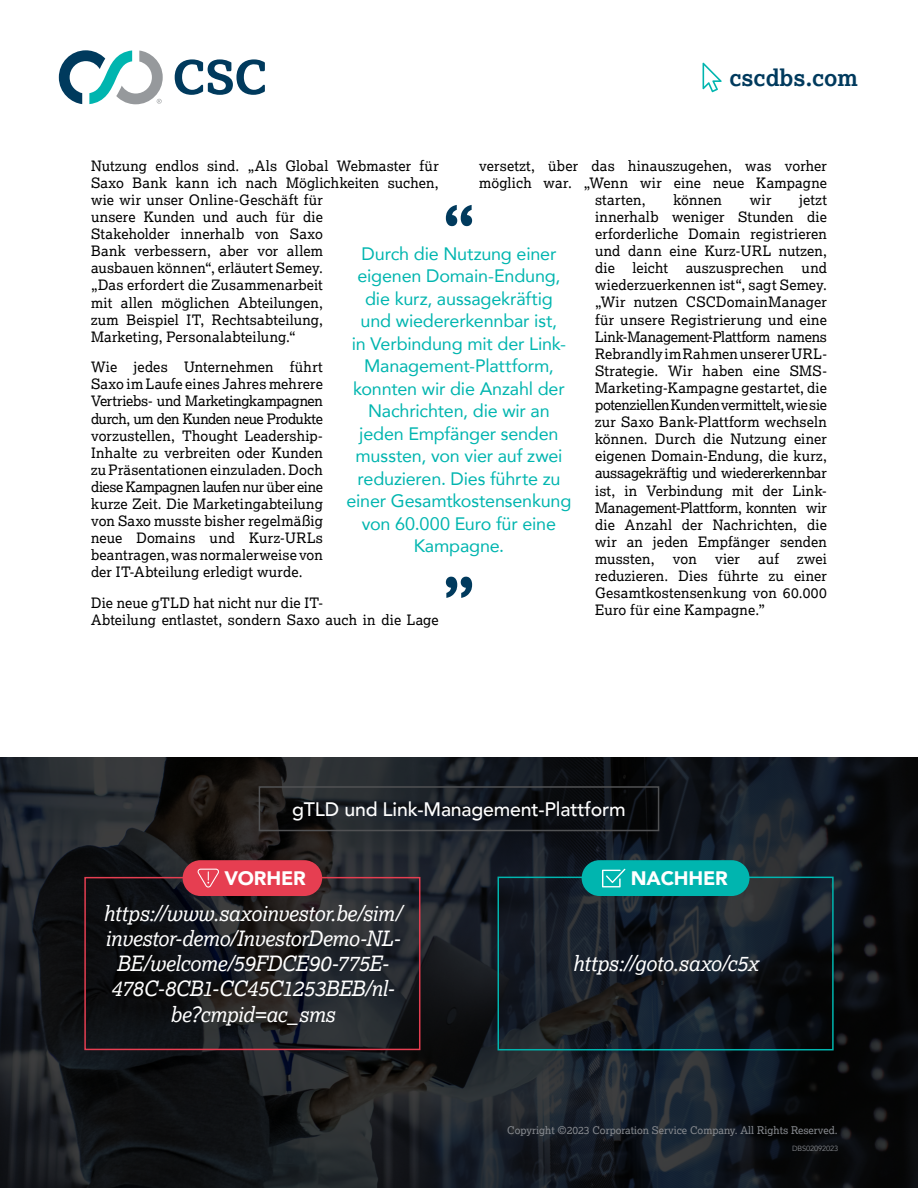
<style>
.page{position:relative;width:918px;height:1188px;background:#fff}
.page>*{position:absolute;margin:0;border:0;box-sizing:border-box;transform-origin:0 0}
.t1{font:700 22.95px "Lexia";color:#003a5d}
.t2{font:italic 21px/25.2px "Lexia";letter-spacing:-.02em;color:#fff;text-align:center}
.t3{font:500 19.5px "Avenir LT Pro";letter-spacing:-.01em;color:#fff}
.t4{font:900 19.5px "Avenir";letter-spacing:-.01em;color:#fff}
.t5{font:18px/22.5px "Avenir";letter-spacing:-.01em;color:#00b5af;text-align:center}
.t6{font:14.25px/17.1px "Lexia";letter-spacing:.01em;color:#000;text-align:justify}
.t7{font:10.5px "Lexia";color:#878a8f}
.t8{font:7.5px "Avenir";letter-spacing:-.02em;color:#878a8f}
</style>
<div class="page">
<svg style="left:0;top:757px;width:918px;height:431px;background:#171b1f"></svg>
<div style="left:259px;top:786px;width:400px;height:45px;border:2px solid #515254"></div>
<div style="left:84px;top:877px;width:336px;height:173px;border:2px solid #e63e51"></div>
<div style="left:183px;top:860px;width:139px;height:36px;background:#e63e51;border-radius:18px"></div>
<svg style="left:197px;top:869px;width:22px;height:19px"></svg>
<div style="left:498px;top:877px;width:336px;height:173px;border:2px solid #00b5af"></div>
<div style="left:582px;top:860px;width:168px;height:36px;background:#00b5af;border-radius:18px"></div>
<svg style="left:602px;top:869px;width:23px;height:18px"></svg>
<svg style="left:703px;top:63px;width:19px;height:29px"></svg>
<svg style="left:446px;top:205px;width:26px;height:21px"></svg>
<svg style="left:446px;top:577px;width:26px;height:21px"></svg>
<svg style="left:175px;top:59px;width:90px;height:36px"></svg>
<svg style="left:59px;top:50px;width:104px;height:54px"></svg>
<h1 class="t1" style="left:729px;top:63px;width:130px">cscdbs.com</h1>
<p class="t6" style="left:91px;top:157px;width:349px;text-align:left">Nutzung endlos sind. „Als Global Webmaster für Saxo Bank kann ich nach Möglichkeiten suchen, wie wir unser Online-Geschäft für<br>unsere Kunden und auch für die<br>Stakeholder innerhalb von Saxo<br>Bank verbessern, aber vor allem<br>ausbauen können“, erläutert Semey.<br>„Das erfordert die Zusammenarbeit<br>mit allen möglichen Abteilungen,<br>zum Beispiel IT, Rechtsabteilung,<br>Marketing, Personalabteilung.“</p>
<p class="t6" style="left:91px;top:358px;width:233px">Wie jedes Unternehmen führt Saxo im Laufe eines Jahres mehrere Vertriebs- und Marketingkampagnen durch, um den Kunden neue Produkte vorzustellen, Thought Leadership-Inhalte zu verbreiten oder Kunden zu Präsentationen einzuladen. Doch diese Kampagnen laufen nur über eine kurze Zeit. Die Marketingabteilung von Saxo musste bisher regelmäßig neue Domains und Kurz-URLs beantragen, was normalerweise von der IT-Abteilung erledigt wurde.</p>
<p class="t6" style="left:91px;top:594px;width:349px">Die neue gTLD hat nicht nur die IT-<br>Abteilung entlastet, sondern Saxo auch in die Lage</p>
<p class="t6" style="left:479px;top:157px;width:349px">versetzt, über das hinauszugehen, was vorher</p>
<p class="t6" style="left:479px;top:174px;width:349px">möglich war. „Wenn wir eine neue Kampagne</p>
<p class="t6" style="left:595px;top:191px;width:52px">starten,</p>
<p class="t6" style="left:673px;top:191px;width:50px">können</p>
<p class="t6" style="left:750px;top:191px;width:23px">wir</p>
<p class="t6" style="left:595px;top:191px;width:233px;text-indent:204px">jetzt innerhalb weniger Stunden die erforderliche Domain registrieren und dann eine Kurz-URL nutzen, die leicht auszusprechen und wiederzuerkennen ist“, sagt Semey. „Wir nutzen CSCDomainManager für unsere Registrierung und eine Link-Management-Plattform namens Rebrandly im Rahmen unserer URL-Strategie. Wir haben eine SMS-Marketing-Kampagne gestartet, die potenziellen Kunden vermittelt, wie sie zur Saxo Bank-Plattform wechseln können. Durch die Nutzung einer eigenen Domain-Endung, die kurz, aussagekräftig und wiedererkennbar ist, in Verbindung mit der Link-Management-Plattform, konnten wir die Anzahl der Nachrichten, die wir an jeden Empfänger senden mussten,</p>
<p class="t5" style="left:346px;top:242px;width:226px">Durch die Nutzung einer eigenen Domain-Endung, die kurz, aussagekräftig<br>und wiedererkennbar ist,<br>in Verbindung mit der Link-<br>Management-Plattform, konnten wir die Anzahl der<br>Nachrichten, die wir an jeden Empfänger senden mussten, von vier auf zwei reduzieren. Dies führte zu einer Gesamtkostensenkung von 60.000 Euro für eine<br>Kampagne.</p>
<p class="t6" style="left:673px;top:550px;width:25px">von</p>
<p class="t6" style="left:715px;top:550px;width:26px">vier</p>
<p class="t6" style="left:758px;top:550px;width:22px">auf</p>
<p class="t6" style="left:595px;top:550px;width:233px;text-indent:202px">zwei reduzieren. Dies führte zu einer Gesamtkostensenkung von 60.000<br>Euro für eine Kampagne.”</p>
<h3 class="t3" style="left:292px;top:797px;width:335px">gTLD und Link-Management-Plattform</h3>
<h3 class="t4" style="left:224px;top:862px;width:83px">VORHER</h3>
<h2 class="t2" style="left:103px;top:900px;width:300px">https://www.saxoinvestor.be/sim/ investor-demo/InvestorDemo-NL-<br>BE/welcome/59FDCE90-775E-<br>478C-8CB1-CC45C1253BEB/nl&shy;be?cmpid=ac_sms</h2>
<h3 class="t4" style="left:631px;top:862px;width:99px">NACHHER</h3>
<h2 class="t2" style="left:573px;top:950px;width:188px">https://goto.saxo/c5x</h2>
<p class="t7" style="left:507px;top:1123px;width:332px">Copyright ©2023 Corporation Service Company. All Rights Reserved.</p>
<p class="t8" style="left:792px;top:1144px;width:48px">DBS02092023</p>
</div>
